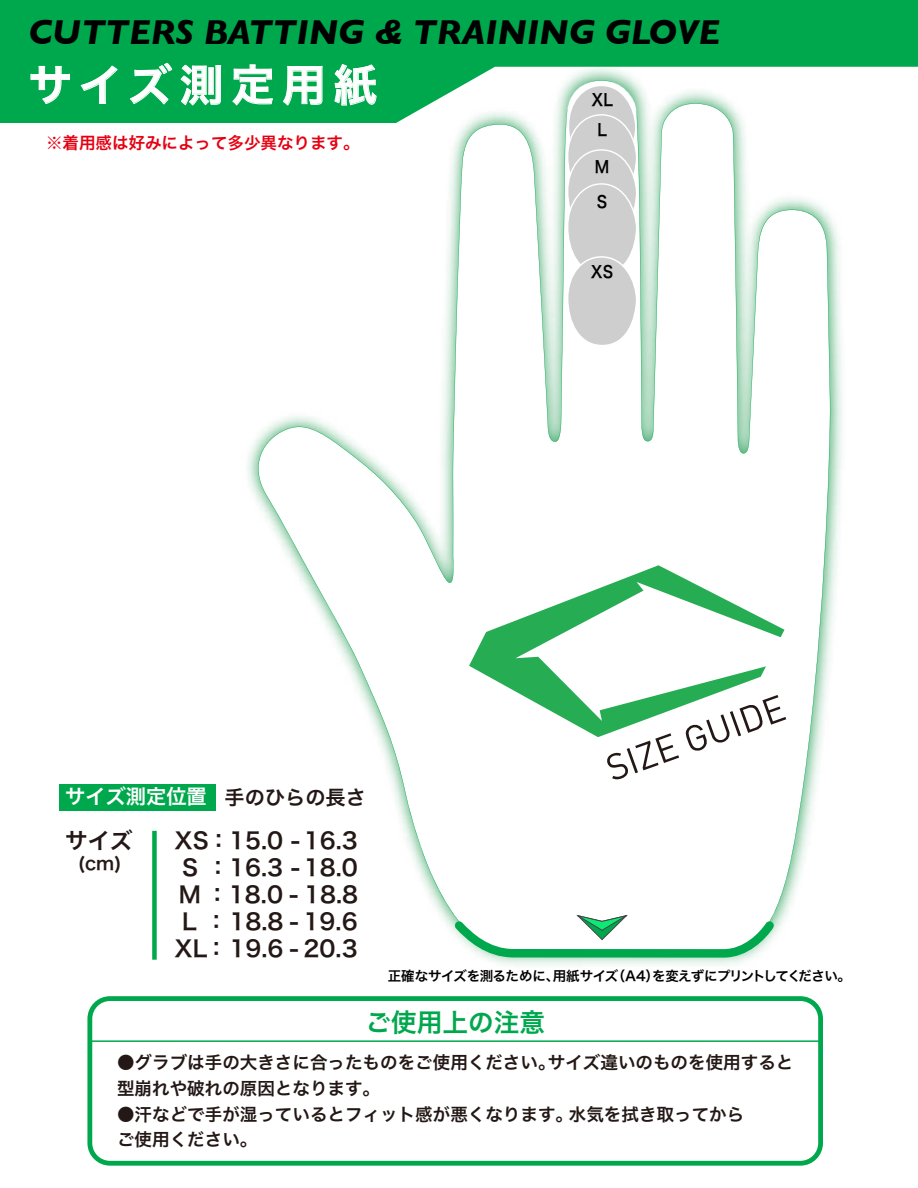
<style>
.page{position:relative;width:918px;height:1188px;background:#fff}
.page>*{position:absolute;margin:0;border:0;box-sizing:border-box;transform-origin:0 0}
.t1{font:43.5px "Hira Kaku Pro W6";letter-spacing:.18em;color:#fff}
.t2{font:italic 700 35.25px "Gill Sans";color:#000}
.t3{font:25.65px "Hira Kaku Pro W6";color:#00a84d}
.t4{font:22.5px/26.8px "Hira Kaku Pro W6";color:#231815;text-align:center}
.t5{font:20.25px "Hira Kaku Pro W6";color:#231815}
.t6{font:20.25px "Hira Kaku Pro W6";color:#fff}
.t7{font:18px "Hira Kaku Pro W6";color:#231815}
.t8{font:17.55px/25.7px "Hira Kaku Pro W6";color:#231815}
.t9{font:16.5px "Hira Kaku Pro W6";color:#e60012}
.t10{font:16.5px/34.5px "Hira Kaku Pro W6";color:#000;scale:.89 1}
.t11{font:13.5px "Hira Kaku Pro W6";letter-spacing:-.04em;color:#000}
</style>
<div class="page">
<div style="left:0;top:0;width:918px;height:123px;background:#00a84d"></div>
<img style="left:238px;top:58px;width:613px;height:908px">
<svg style="left:249px;top:80px;width:582px;height:873px"></svg>
<svg style="left:566px;top:86px;width:72px;height:154px"></svg>
<div style="left:568px;top:184px;width:69px;height:90px;background:#cecece;border-radius:50%"></div>
<svg style="left:447px;top:914px;width:334px;height:48px"></svg>
<svg style="left:566px;top:256px;width:72px;height:91px"></svg>
<div style="left:152px;top:831px;width:5px;height:129px;background:#00a84d"></div>
<div style="left:59px;top:784px;width:156px;height:26px;background:#00a84d"></div>
<div style="left:87px;top:996px;width:736px;height:170px;border:5px solid #00a84d;border-radius:20px"></div>
<svg style="left:31px;top:66px;width:39px;height:38px"></svg>
<svg style="left:81px;top:66px;width:37px;height:38px"></svg>
<svg style="left:130px;top:63px;width:42px;height:42px;background:#1fb262"></svg>
<svg style="left:181px;top:65px;width:40px;height:41px;background:#45bf7d"></svg>
<svg style="left:232px;top:65px;width:41px;height:41px;background:#32b970"></svg>
<svg style="left:283px;top:66px;width:40px;height:40px;background:#35ba72"></svg>
<svg style="left:334px;top:64px;width:43px;height:42px;background:#3ebc78"></svg>
<hr style="left:90px;top:1040px;width:731px;height:2px;background:#00a84d">
<h2 class="t2" style="left:28px;top:12px;width:693px">CUTTERS BATTING &amp; TRAINING GLOVE</h2>
<h1 class="t1" style="left:29px;top:46px;width:350px">サイズ測定用紙</h1>
<p class="t9" style="left:46px;top:127px;width:315px">※着用感は好みによって多少異なります。</p>
<p class="t10" style="left:592px;top:81px;width:25px">XL</p>
<p class="t10" style="left:597px;top:112px;width:12px">L</p>
<p class="t10" style="left:595px;top:149px;width:18px">M<br>S</p>
<p class="t10" style="left:591px;top:254px;width:27px">XS</p>
<p class="t6" style="left:65px;top:779px;width:143px">サイズ測定位置</p>
<p class="t5" style="left:224px;top:779px;width:143px">手のひらの長さ</p>
<p class="t4" style="left:65px;top:826px;width:69px">サイズ</p>
<p class="t7" style="left:78px;top:846px;width:45px">(cm)</p>
<p class="t4" style="left:175px;top:826px;width:185px">XS：15.0 - 16.3<br>S ：16.3 - 18.0<br>M ：18.0 - 18.8<br>L ：18.8 - 19.6<br>XL：19.6 - 20.3</p>
<p class="t11" style="left:388px;top:964px;width:465px">正確なサイズを測るために、用紙サイズ（A4）を変えずにプリントしてください。</p>
<h3 class="t3" style="left:366px;top:999px;width:181px">ご使用上の注意</h3>
<p class="t8" style="left:117px;top:1049px;width:678px">●グラブは手の大きさに合ったものをご使用ください。サイズ違いのものを使用すると型崩れや破れの原因となります。</p>
<p class="t8" style="left:117px;top:1101px;width:629px">●汗などで手が湿っているとフィット感が悪くなります。水気を拭き取ってからご使用ください。</p>
</div>
